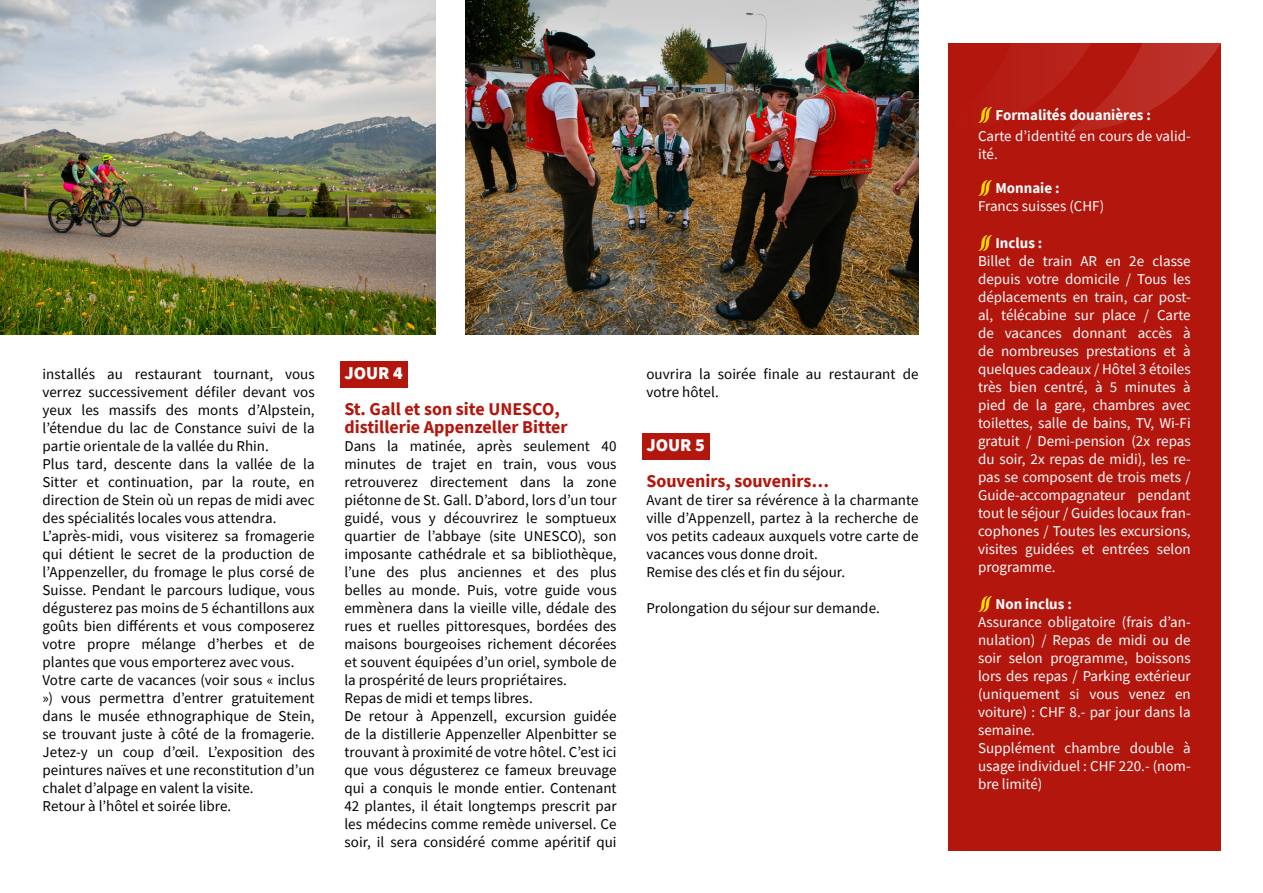
<style>
.page{position:relative;width:1263px;height:893px;background:#fff}
.page>*{position:absolute;margin:0;border:0;box-sizing:border-box;transform-origin:0 0}
.t1{font:700 18px/18px "Source Sans Pro";color:#b3160d}
.t2{font:900 18px "Source Sans Pro";color:#fff}
.t3{font:15px/18px "Source Sans Pro";letter-spacing:.005em;color:#000}
.t4{font:15px/18px "Source Sans Pro";color:#fff}
.t5{font:700 15px "Source Sans Pro";color:#fff}
</style>
<div class="page">
<img style="left:0;top:0;width:435px;height:334px">
<img style="left:465px;top:0;width:453px;height:334px">
<div style="left:948px;top:43px;width:272px;height:807px;background:#b3160d"></div>
<svg style="left:978px;top:180px;width:14px;height:16px"></svg>
<svg style="left:978px;top:235px;width:14px;height:16px"></svg>
<svg style="left:978px;top:596px;width:14px;height:16px"></svg>
<div style="left:340px;top:362px;width:67px;height:26px;background:#b3160d"></div>
<div style="left:642px;top:434px;width:67px;height:26px;background:#b3160d"></div>
<svg style="left:978px;top:43px;width:243px;height:90px"></svg>
<p class="t3" style="left:43px;top:365px;width:274px">installés au restaurant tournant, vous verrez successivement défiler devant vos yeux les massifs des monts d’Alpstein, l’étendue du lac de Constance suivi de la partie orientale de la vallée du Rhin.<br>Plus tard, descente dans la vallée de la Sitter et continuation, par la route, en direction de Stein où un repas de midi avec des spécialités locales vous attendra.<br>L’après-midi, vous visiterez sa fromagerie qui détient le secret de la production de l’Appenzeller, du fromage le plus corsé de Suisse. Pendant le parcours ludique, vous dégusterez pas moins de 5 échantillons aux goûts bien différents et vous composerez votre propre mélange d’herbes et de plantes que vous emporterez avec vous.<br>Votre carte de vacances (voir sous « inclus ») vous permettra d’entrer gratuitement dans le musée ethnographique de Stein, se trouvant juste à côté de la fromagerie.<br>Jetez-y un coup d’œil. L’exposition des peintures naïves et une reconstitution d’un chalet d’alpage en valent la visite.<br>Retour à l’hôtel et soirée libre.</p>
<p class="t2" style="left:344px;top:361px;width:60px">JOUR 4</p>
<p class="t1" style="left:344px;top:400px;width:225px">St. Gall et son site UNESCO, distillerie Appenzeller Bitter</p>
<p class="t3" style="left:344px;top:437px;width:274px">Dans la matinée, après seulement 40 minutes de trajet en train, vous vous retrouverez directement dans la zone piétonne de St. Gall. D’abord, lors d’un tour guidé, vous y découvrirez le somptueux quartier de l’abbaye (site UNESCO), son imposante cathédrale et sa bibliothèque, l’une des plus anciennes et des plus belles au monde. Puis, votre guide vous emmènera dans la vieille ville, dédale des rues et ruelles pittoresques, bordées des maisons bourgeoises richement décorées et souvent équipées d’un oriel, symbole de la prospérité de leurs propriétaires.<br>Repas de midi et temps libres.<br>De retour à Appenzell, excursion guidée de la distillerie Appenzeller Alpenbitter se trouvant à proximité de votre hôtel. C’est ici que vous dégusterez ce fameux breuvage qui a conquis le monde entier. Contenant 42 plantes, il était longtemps prescrit par les médecins comme remède universel. Ce soir, il sera considéré comme apéritif qui</p>
<p class="t3" style="left:646px;top:365px;width:274px">ouvrira la soirée finale au restaurant de votre hôtel.</p>
<p class="t2" style="left:646px;top:433px;width:60px">JOUR 5</p>
<p class="t1" style="left:646px;top:472px;width:184px">Souvenirs, souvenirs…</p>
<p class="t3" style="left:646px;top:491px;width:274px">Avant de tirer sa révérence à la charmante ville d’Appenzell, partez à la recherche de vos petits cadeaux auxquels votre carte de vacances vous donne droit.<br>Remise des clés et fin du séjour.</p>
<p class="t3" style="left:646px;top:599px;width:235px">Prolongation du séjour sur demande.</p>
<p class="t5" style="left:995px;top:105px;width:157px">Formalités douanières :</p>
<p class="t4" style="left:978px;top:127px;width:214px">Carte d’identité en cours de valid&shy;ité.</p>
<p class="t5" style="left:995px;top:178px;width:66px">Monnaie :</p>
<p class="t4" style="left:978px;top:197px;width:128px">Francs suisses (CHF)</p>
<p class="t5" style="left:995px;top:233px;width:49px">Inclus :</p>
<p class="t4" style="left:978px;top:252px;width:214px;text-align:justify">Billet de train AR en 2e classe depuis votre domicile / Tous les déplacements en train, car post&shy;al, télécabine sur place / Carte de vacances donnant accès à de nombreuses prestations et à quelques cadeaux / Hôtel 3 étoiles très bien centré, à 5 minutes à pied de la gare, chambres avec toilettes, salle de bains, TV, Wi-Fi gratuit / Demi-pension (2x repas du soir, 2x repas de midi), les re&shy;pas se composent de trois mets / Guide-accompagnateur pendant tout le séjour / Guides locaux fran&shy;cophones / Toutes les excursions, visites guidées et entrées selon programme.</p>
<p class="t5" style="left:995px;top:594px;width:78px">Non inclus :</p>
<p class="t4" style="left:978px;top:613px;width:214px">Assurance obligatoire (frais d’an&shy;nulation) / Repas de midi ou de soir selon programme, boissons lors des repas / Parking extérieur (uniquement si vous venez en voiture) : CHF 8.- par jour dans la semaine.<br>Supplément chambre double à usage individuel : CHF 220.- (nom&shy;bre limité)</p>
</div>
